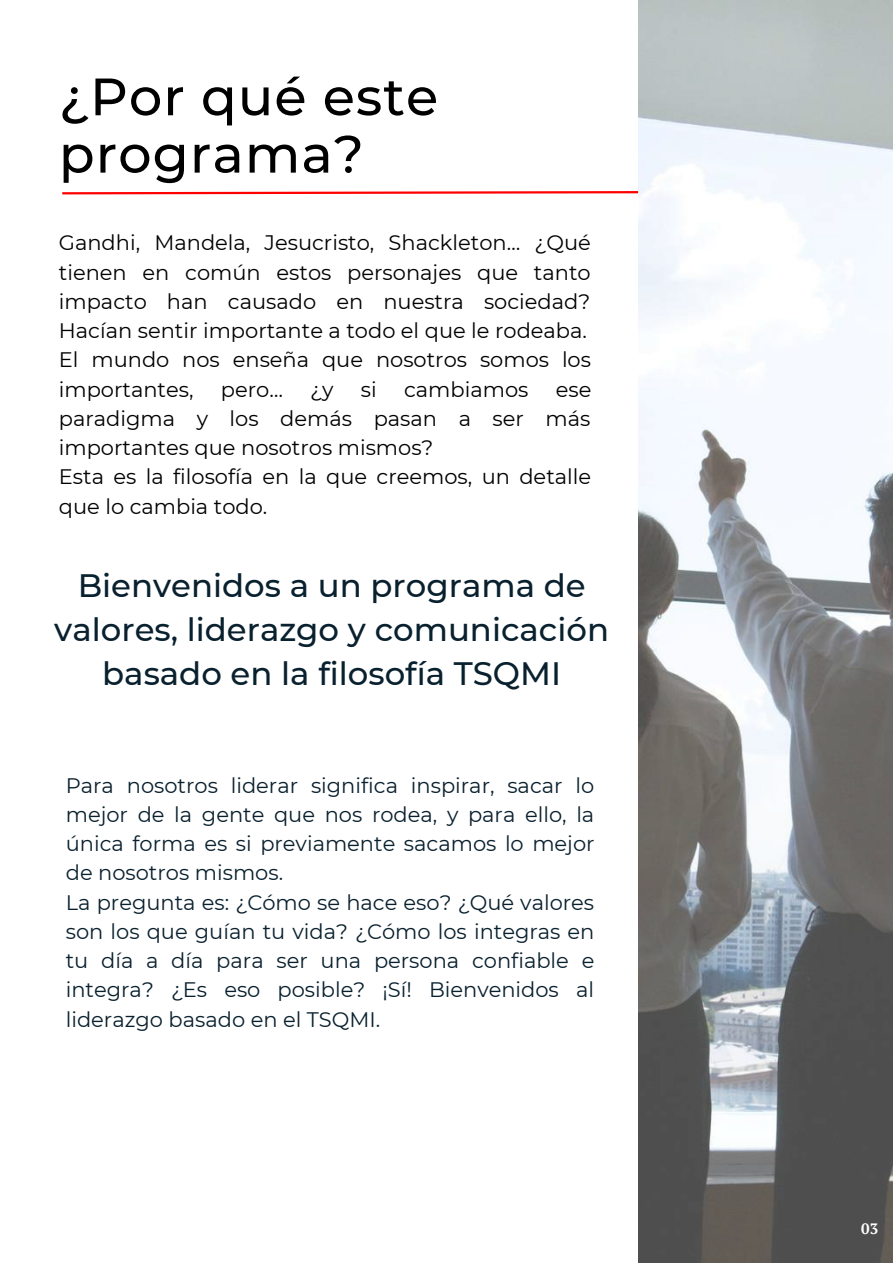
<style>
.page{position:relative;width:893px;height:1264px;background:#fff}
.page>*{position:absolute;margin:0;border:0;box-sizing:border-box;transform-origin:0 0}
.t1{font:500 52.5px/57.3px "Montserrat";letter-spacing:.02em;color:#000}
.t2{font:500 32.4px/44px "Montserrat";color:#09202e;text-align:center}
.t3{font:21px/29.2px "Montserrat";color:#000}
.t4{font:21px/29.2px "Montserrat";color:#09202e}
.t5{font:700 15px "PT Serif";color:#fff}
</style>
<div class="page">
<img style="left:638px;top:0;width:254px;height:1262px">
<svg style="left:62px;top:190px;width:578px;height:5px"></svg>
<h1 class="t1" style="left:59px;top:68px;width:381px">¿Por qué este programa?</h1>
<p class="t3" style="left:59px;top:228px;width:533px">Gandhi, Mandela, Jesucristo, Shackleton… ¿Qué tienen en común estos personajes que tanto impacto han causado en nuestra sociedad?<br>Hacían sentir importante a todo el que le rodeaba.<br>El mundo nos enseña que nosotros somos los importantes,</p>
<p class="t3" style="left:221px;top:374px;width:64px">pero…</p>
<p class="t3" style="left:310px;top:374px;width:25px">¿y</p>
<p class="t3" style="left:361px;top:374px;width:17px">si</p>
<p class="t3" style="left:404px;top:374px;width:126px">cambiamos</p>
<p class="t3" style="left:59px;top:374px;width:534px;text-indent:497px">ese paradigma y los demás pasan a ser más importantes que nosotros mismos?<br>Esta es la filosofía en la que creemos, un detalle que lo cambia todo.</p>
<h2 class="t2" style="left:54px;top:563px;width:556px">Bienvenidos a un programa de valores, liderazgo y comunicación basado en la filosofía TSQMI</h2>
<p class="t4" style="left:66px;top:770px;width:530px">Para nosotros liderar significa inspirar, sacar lo mejor de la gente que nos rodea, y para ello, la única forma es si previamente sacamos lo mejor de nosotros mismos.<br>La pregunta es: ¿Cómo se hace eso? ¿Qué valores son los que guían tu vida? ¿Cómo los integras en tu día a día para ser una persona confiable e integra? ¿Es eso posible? ¡Sí! Bienvenidos al liderazgo basado en el TSQMI.</p>
<p class="t5" style="left:861px;top:1218px;width:19px">03</p>
</div>
